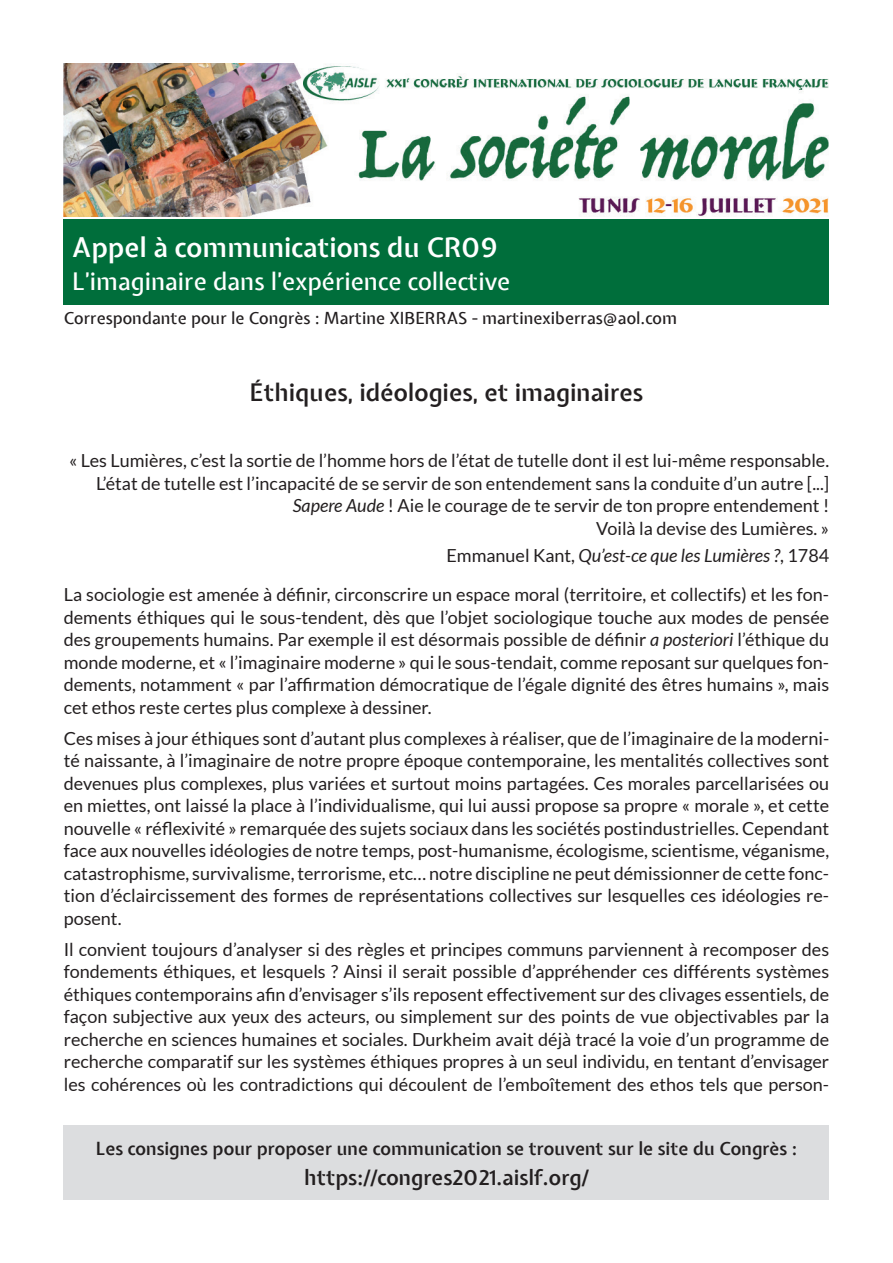
<style>
.page{position:relative;width:893px;height:1263px;background:#fff}
.page>*{position:absolute;margin:0;border:0;box-sizing:border-box;transform-origin:0 0}
.t1{font:600 27px "Expletus Sans";color:#fff}
.t2{font:500 24px "Expletus Sans";color:#fff}
.t3{font:600 24px "Expletus Sans";color:#231f20}
.t4{font:600 21px "Expletus Sans";color:#231f20}
.t5{font:18px/22.5px "Lato";color:#231f20;text-align:justify}
.t6{font:600 18px "Expletus Sans";color:#231f20}
.t7{font:500 16.5px "Expletus Sans";color:#231f20}
.s1{font-style:italic}
</style>
<div class="page">
<img style="left:64px;top:64px;width:765px;height:153px">
<div style="left:64px;top:219px;width:765px;height:85px;background:#006e3b"></div>
<div style="left:64px;top:1125px;width:765px;height:74px;background:#dcdddf"></div>
<h1 class="t1" style="left:72px;top:233px;width:427px">Appel à communications du CR09</h1>
<h2 class="t2" style="left:72px;top:269px;width:440px">L’imaginaire dans l’expérience collective</h2>
<p class="t7" style="left:64px;top:309px;width:615px">Correspondante pour le Congrès : Martine XIBERRAS - martinexiberras@aol.com</p>
<h2 class="t3" style="left:250px;top:380px;width:395px">Éthiques, idéologies, et imaginaires</h2>
<p class="t5" style="left:69px;top:449px;width:762px;text-align:right">« Les Lumières, c’est la sortie de l’homme hors de l’état de tutelle dont il est lui-même responsable.<br>L’état de tutelle est l’incapacité de se servir de son entendement sans la conduite d’un autre [...] <span class="s1">Sapere Aude</span> ! Aie le courage de te servir de ton propre entendement !<br>Voilà la devise des Lumières. »</p>
<p class="t5" style="left:64px;top:535px;width:767px;line-height:39.5px;text-align:right">Emmanuel Kant, <span class="s1">Qu’est-ce que les Lumières ?</span>, 1784<br>La sociologie est amenée à définir, circonscrire un espace moral (territoire, et collectifs) et les fon-</p>
<p class="t5" style="left:64px;top:606px;width:767px">dements éthiques qui le sous-tendent, dès que l’objet sociologique touche aux modes de pensée des groupements humains. Par exemple il est désormais possible de définir <span class="s1">a posteriori</span> l’éthique du monde moderne, et « l’imaginaire moderne » qui le sous-tendait, comme reposant sur quelques fon&shy;dements, notamment « par l’affirmation démocratique de l’égale dignité des êtres humains », mais cet ethos reste certes plus complexe à dessiner.</p>
<p class="t5" style="left:64px;top:727px;width:767px">Ces mises à jour éthiques sont d’autant plus complexes à réaliser, que de l’imaginaire de la moderni&shy;té naissante, à l’imaginaire de notre propre époque contemporaine, les mentalités collectives sont devenues plus complexes, plus variées et surtout moins partagées. Ces morales parcellarisées ou en miettes, ont laissé la place à l’individualisme, qui lui aussi propose sa propre « morale », et cette nouvelle « réflexivité » remarquée des sujets sociaux dans les sociétés postindustrielles. Cependant face aux nouvelles idéologies de notre temps, post-humanisme, écologisme, scientisme, véganisme, catastrophisme, survivalisme, terrorisme, etc… notre discipline ne peut démissionner de cette fonc&shy;tion d’éclaircissement des formes de représentations collectives sur lesquelles ces idéologies re&shy;posent.</p>
<p class="t5" style="left:64px;top:938px;width:767px">Il convient toujours d’analyser si des règles et principes communs parviennent à recomposer des fondements éthiques, et lesquels ? Ainsi il serait possible d’appréhender ces différents systèmes éthiques contemporains afin d’envisager s’ils reposent effectivement sur des clivages essentiels, de façon subjective aux yeux des acteurs, ou simplement sur des points de vue objectivables par la recherche en sciences humaines et sociales. Durkheim avait déjà tracé la voie d’un programme de recherche comparatif sur les systèmes éthiques propres à un seul individu, en tentant d’envisager les cohérences où les contradictions qui découlent de l’emboîtement des ethos tels que person-</p>
<p class="t6" style="left:96px;top:1139px;width:703px">Les consignes pour proposer une communication se trouvent sur le site du Congrès :</p>
<p class="t4" style="left:304px;top:1166px;width:286px">https://congres2021.aislf.org/</p>
</div>
